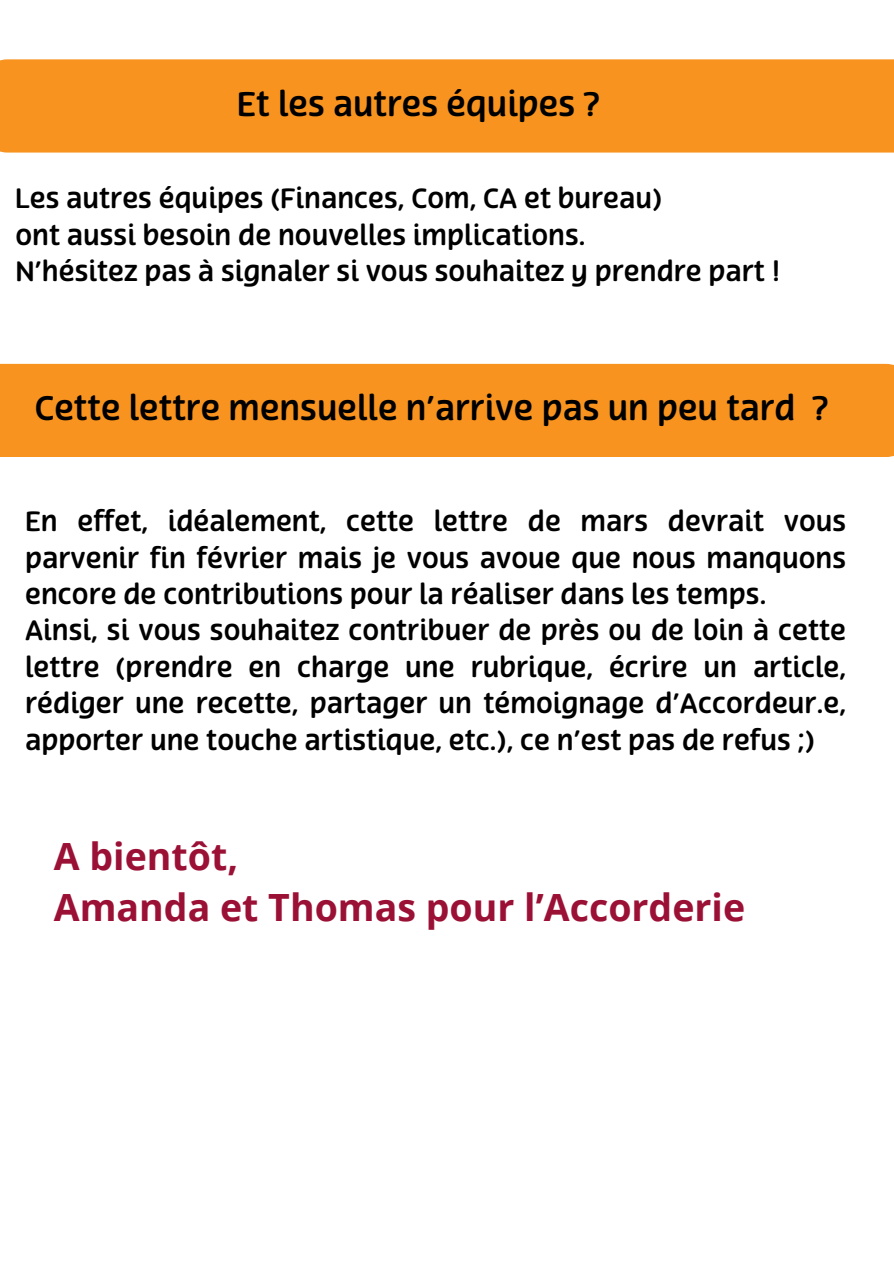
<style>
.page{position:relative;width:894px;height:1264px;background:#fff}
.page>*{position:absolute;margin:0;border:0;box-sizing:border-box;transform-origin:0 0}
.t1{font:700 37.5px/51.8px "Open Sans";color:#9b1035}
.t2{font:33px "Terfens Bo";color:#000}
.t3{font:26.85px/36.3px "Terfens Bo";color:#000;text-align:justify}
</style>
<div class="page">
<div style="left:0;top:364px;width:893px;height:93px;background:#f7931e"></div>
<div style="left:0;top:59px;width:893px;height:93px;background:#f7931e"></div>
<p class="t2" style="left:237px;top:86px;width:364px">Et les autres équipes ?</p>
<h2 class="t3" style="left:16px;top:181px;width:648px">Les autres équipes (Finances, Com, CA et bureau)</h2>
<p class="t3" style="left:16px;top:218px;width:571px">ont aussi besoin de nouvelles implications.</p>
<p class="t3" style="left:16px;top:254px;width:766px">N’hésitez pas à signaler si vous souhaitez y prendre part !</p>
<p class="t2" style="left:35px;top:390px;width:794px">Cette lettre mensuelle n’arrive pas un peu tard ?</p>
<h2 class="t3" style="left:25px;top:504px;width:822px">En effet, idéalement, cette lettre de mars devrait vous parvenir fin février mais je vous avoue que nous manquons encore de contributions pour la réaliser dans les temps.</h2>
<p class="t3" style="left:25px;top:613px;width:822px">Ainsi, si vous souhaitez contribuer de près ou de loin à cette lettre (prendre en charge une rubrique, écrire un article, rédiger une recette, partager un témoignage d’Accordeur.e, apporter une touche artistique, etc.), ce n’est pas de refus ;)</p>
<h1 class="t1" style="left:54px;top:829px;width:692px">A bientôt,<br>Amanda et Thomas pour l’Accorderie</h1>
</div>
